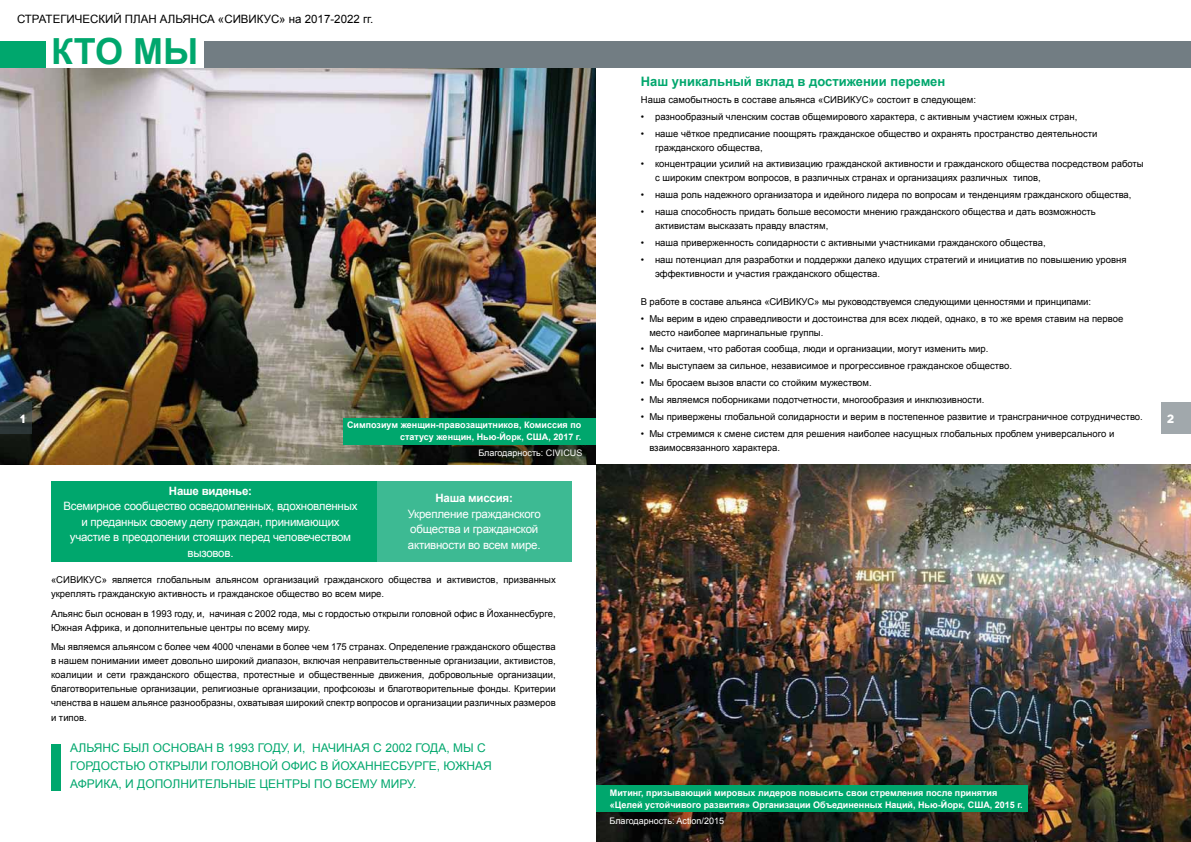
<style>
.page{position:relative;width:1191px;height:842px;background:#fff}
.page>*{position:absolute;margin:0;border:0;box-sizing:border-box;transform-origin:0 0}
.t1{font:700 36px "Arial";color:#00a76d}
.t2{font:700 13px "Arial";color:#00a76d}
.t3{font:12px "Arial";color:#00a76d}
.t4{font:700 12px "Novecentowide";color:#fff}
.t5{font:11.5px/15.5px "Arial";letter-spacing:-.02em;color:#fff;text-align:center}
.t6{font:11.5px "Arial";color:#000}
.t7{font:700 11.5px "Arial";letter-spacing:-.02em;color:#fff}
.t8{font:9.5px/14px "Arial";color:#000}
.t9{font:700 9px/12px "Arial";color:#fff;text-align:right}
.t10{font:9px "Arial";color:#fff}
</style>
<div class="page">
<img style="left:0;top:68px;width:595px;height:397px">
<div style="left:204px;top:41px;width:987px;height:27px;background:#727d83"></div>
<div style="left:0;top:41px;width:46px;height:27px;background:#00a76d"></div>
<svg style="left:0;top:402px;width:31px;height:32px"></svg>
<div style="left:1161px;top:402px;width:30px;height:32px;background:#a1a8ac"></div>
<img style="left:596px;top:465px;width:595px;height:377px">
<div style="left:51px;top:481px;width:353px;height:81px;background:#00a76d"></div>
<div style="left:377px;top:481px;width:194px;height:81px;background:#3dba93"></div>
<div style="left:51px;top:744px;width:10px;height:47px;background:#00a76d"></div>
<div style="left:343px;top:418px;width:252px;height:27px;background:#00a76d"></div>
<div style="left:595px;top:785px;width:432px;height:27px;background:#00a76d"></div>
<p class="t6" style="left:17px;top:11px;width:358px">СТРАТЕГИЧЕСКИЙ ПЛАН АЛЬЯНСА «СИВИКУС» на 2017-2022 гг.</p>
<h1 class="t1" style="left:51px;top:27px;width:149px">КТО МЫ</h1>
<h2 class="t2" style="left:641px;top:73px;width:306px">Наш уникальный вклад в достижении перемен</h2>
<p class="t8" style="left:641px;top:93px;width:337px">Наша самобытность в составе альянса «СИВИКУС» состоит в следующем:</p>
<p class="t8" style="left:641px;top:109px;width:438px">• разнообразный членским состав общемирового характера, с активным участием южных стран,</p>
<p class="t8" style="left:655px;top:126px;width:444px;text-indent:-14px">• наше чёткое предписание поощрять гражданское общество и охранять пространство деятельности гражданского общества,</p>
<p class="t8" style="left:655px;top:157px;width:490px;text-indent:-14px">• концентрации усилий на активизацию гражданской активности и гражданского общества посредством работы с широким спектром вопросов, в различных странах и организациях различных типов,</p>
<p class="t8" style="left:641px;top:188px;width:492px">• наша роль надежного организатора и идейного лидера по вопросам и тенденциям гражданского общества,</p>
<p class="t8" style="left:655px;top:205px;width:442px;text-indent:-14px">• наша способность придать больше весомости мнению гражданского общества и дать возможность активистам высказать правду властям,</p>
<p class="t8" style="left:641px;top:236px;width:406px">• наша приверженность солидарности с активными участниками гражданского общества,</p>
<p class="t8" style="left:655px;top:252px;width:473px;text-indent:-14px">• наш потенциал для разработки и поддержки далеко идущих стратегий и инициатив по повышению уровня эффективности и участия гражданского общества.</p>
<p class="t8" style="left:641px;top:294px;width:452px">В работе в составе альянса «СИВИКУС» мы руководствуемся следующими ценностями и принципами:</p>
<p class="t8" style="left:649px;top:311px;width:475px;text-indent:-9px">• Мы верим в идею справедливости и достоинства для всех людей, однако, в то же время ставим на первое место наиболее маргинальные группы.</p>
<p class="t8" style="left:641px;top:342px;width:349px">• Мы считаем, что работая сообща, люди и организации, могут изменить мир.</p>
<p class="t8" style="left:641px;top:359px;width:372px">• Мы выступаем за сильное, независимое и прогрессивное гражданское общество.</p>
<p class="t8" style="left:641px;top:376px;width:232px">• Мы бросаем вызов власти со стойким мужеством.</p>
<p class="t8" style="left:641px;top:393px;width:345px">• Мы являемся поборниками подотчетности, многообразия и инклюзивности.</p>
<p class="t8" style="left:641px;top:409px;width:503px">• Мы привержены глобальной солидарности и верим в постепенное развитие и трансграничное сотрудничество.</p>
<p class="t8" style="left:649px;top:426px;width:466px;text-indent:-9px">• Мы стремимся к смене систем для решения наиболее насущных глобальных проблем универсального и взаимосвязанного характера.</p>
<p class="t4" style="left:20px;top:411px;width:7px">1</p>
<p class="t4" style="left:1166px;top:411px;width:9px">2</p>
<p class="t9" style="left:347px;top:420px;width:236px">Симпозиум женщин-правозащитников, Комиссия по статусу женщин, Нью-Йорк, США, 2017 г.</p>
<p class="t10" style="left:478px;top:447px;width:105px">Благодарность: CIVICUS</p>
<p class="t7" style="left:169px;top:483px;width:85px">Наше виденье:</p>
<p class="t5" style="left:63px;top:498px;width:295px">Всемирное сообщество осведомленных, вдохновленных и преданных своему делу граждан, принимающих участие в преодолении стоящих перед человечеством вызовов.</p>
<p class="t7" style="left:435px;top:491px;width:79px">Наша миссия:</p>
<p class="t5" style="left:408px;top:506px;width:134px;text-align:left">Укрепление гражданского общества и гражданской активности во всем мире.</p>
<p class="t8" style="left:51px;top:573px;width:506px">«СИВИКУС» является глобальным альянсом организаций гражданского общества и активистов, призванных укреплять гражданскую активность и гражданское общество во всем мире.</p>
<p class="t8" style="left:51px;top:606px;width:506px">Альянс был основан в 1993 году, и, начиная с 2002 года, мы с гордостью открыли головной офис в Йоханнесбурге,<br>Южная Африка, и дополнительные центры по всему миру.</p>
<p class="t8" style="left:51px;top:640px;width:506px;text-align:justify">Мы являемся альянсом с более чем 4000 членами в более чем 175 странах. Определение гражданского общества в нашем понимании имеет довольно широкий диапазон, включая неправительственные организации, активистов, коалиции и сети гражданского общества, протестные и общественные движения, добровольные организации, благотворительные организации, религиозные организации, профсоюзы и благотворительные фонды. Критерии членства в нашем альянсе разнообразны, охватывая широкий спектр вопросов и организации различных размеров и типов.</p>
<p class="t3" style="left:70px;top:739px;width:18px">Альянс</p>
<p class="t3" style="left:123px;top:739px;width:40px">был основан</p>
<p class="t3" style="left:216px;top:739px;width:50px">в 1993 году</p>
<p class="t3" style="left:287px;top:739px;width:35px">, и, начиная</p>
<p class="t3" style="left:373px;top:739px;width:51px">с 2002 года</p>
<p class="t3" style="left:446px;top:739px;width:38px">, мы с</p>
<p class="t3" style="left:70px;top:757px;width:10px">гордостью</p>
<p class="t3" style="left:149px;top:757px;width:9px">откр</p>
<p class="t3" style="left:181px;top:757px;width:40px">ыли головной</p>
<p class="t3" style="left:281px;top:757px;width:85px">офис в Йоханнесбурге</p>
<p class="t3" style="left:437px;top:757px;width:39px">, Южная</p>
<p class="t3" style="left:70px;top:775px;width:26px">Африка</p>
<p class="t3" style="left:119px;top:775px;width:28px">, и дополнительн</p>
<p class="t3" style="left:237px;top:775px;width:31px">ые центр</p>
<p class="t3" style="left:300px;top:775px;width:45px">ы по всему</p>
<p class="t3" style="left:381px;top:775px;width:10px">миру</p>
<p class="t3" style="left:413px;top:775px;width:5px">.</p>
<p class="t9" style="left:610px;top:787px;width:414px;text-align:left">Митинг, призывающий мировых лидеров повысить свои стремления после принятия «Целей устойчивого развития» Организации Объединенных Наций, Нью-Йорк, США, 2015 г.</p>
<p class="t10" style="left:609px;top:815px;width:116px">Благодарность: Action/2015</p>
</div>
